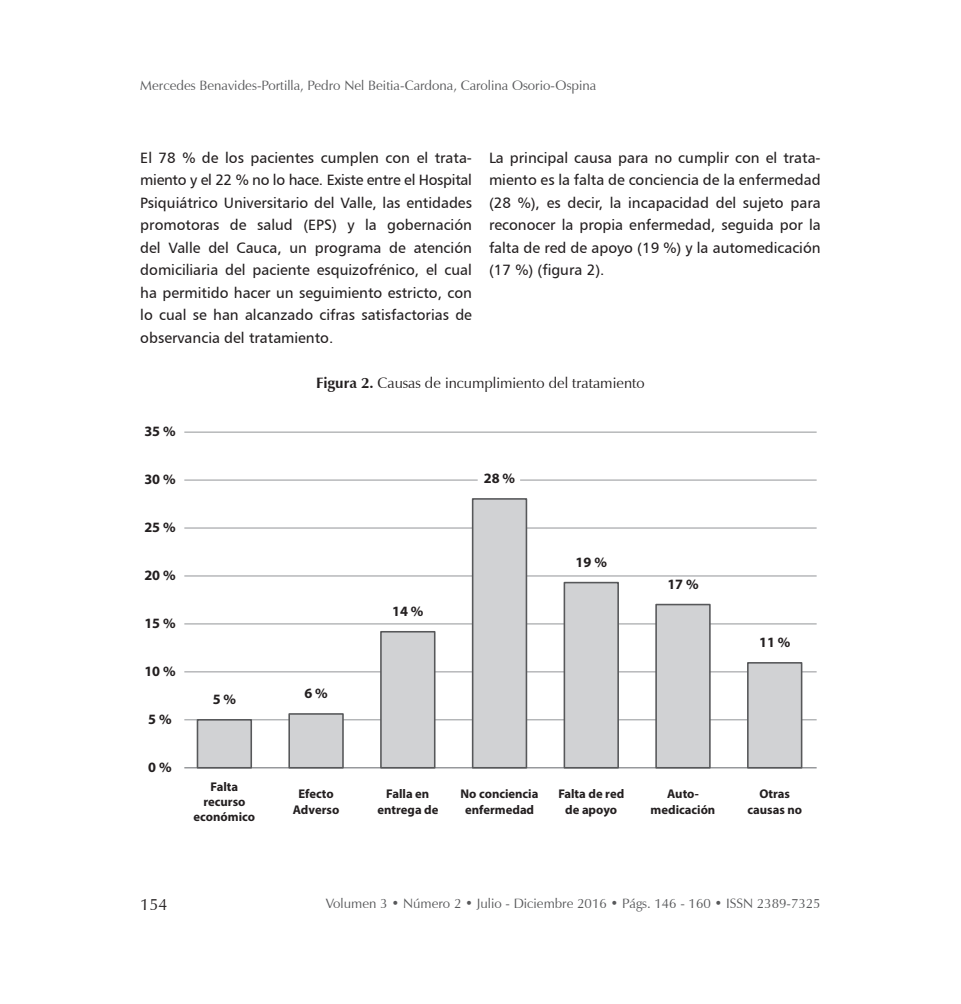
<style>
.page{position:relative;width:961px;height:1004px;background:#fff}
.page>*{position:absolute;margin:0;border:0;box-sizing:border-box;transform-origin:0 0}
.t1{font:16.5px "Zapf Humanist 601 BT";color:#231f20}
.Parrafo{font:15px/22.5px "Humanist 777 BT Roman B";color:#231f20;text-align:justify}
.Figuras{font:15px "Zapf Humanist 601 BT";color:#231f20}
.t2{font:700 14.25px "Myriad Pro";color:#231f20}
.Normal_texto_articul{font:13.5px "Zapf Humanist 601 BT";color:#57585a}
.t3{font:700 12.6px/15.1px "Myriad Pro";color:#231f20;text-align:center}
.s1{font-weight:700}
</style>
<div class="page">
<hr style="left:184px;top:767px;width:633px;height:1px;background:#939598">
<hr style="left:184px;top:719px;width:633px;height:1px;background:#939598">
<hr style="left:184px;top:671px;width:633px;height:1px;background:#939598">
<hr style="left:184px;top:623px;width:633px;height:1px;background:#939598">
<hr style="left:184px;top:575px;width:633px;height:1px;background:#939598">
<hr style="left:184px;top:527px;width:633px;height:1px;background:#939598">
<hr style="left:184px;top:479px;width:294px;height:1px;background:#939598">
<hr style="left:184px;top:432px;width:633px;height:1px;background:#939598">
<div style="left:197px;top:719px;width:55px;height:49px;background:#d1d2d4;border:2px solid #57585a"></div>
<div style="left:288px;top:713px;width:56px;height:55px;background:#d1d2d4;border:2px solid #57585a"></div>
<div style="left:380px;top:631px;width:55px;height:137px;background:#d1d2d4;border:2px solid #57585a"></div>
<div style="left:472px;top:498px;width:55px;height:270px;background:#d1d2d4;border:2px solid #57585a"></div>
<div style="left:564px;top:582px;width:55px;height:186px;background:#d1d2d4;border:2px solid #57585a"></div>
<div style="left:655px;top:603px;width:56px;height:165px;background:#d1d2d4;border:2px solid #57585a"></div>
<div style="left:747px;top:662px;width:55px;height:106px;background:#d1d2d4;border:2px solid #57585a"></div>
<hr style="left:520px;top:479px;width:297px;height:1px;background:#939598">
<p class="Normal_texto_articul" style="left:140px;top:77px;width:457px">Mercedes Benavides-Portilla, Pedro Nel Beitia-Cardona, Carolina Osorio-Ospina</p>
<p class="Parrafo" style="left:140px;top:146px;width:333px">El 78 % de los pacientes cumplen con el trata&shy;miento y el 22 % no lo hace. Existe entre el Hospital Psiquiátrico Universitario del Valle, las entidades promotoras de salud (EPS) y la gobernación del Valle del Cauca, un programa de atención domiciliaria del paciente esquizofrénico, el cual ha permitido hacer un seguimiento estricto, con lo cual se han alcanzado cifras satisfactorias de observancia del tratamiento.</p>
<p class="Parrafo" style="left:489px;top:146px;width:333px">La principal causa para no cumplir con el trata&shy;miento es la falta de conciencia de la enfermedad (28 %), es decir, la incapacidad del sujeto para reconocer la propia enfermedad, seguida por la falta de red de apoyo (19 %) y la automedicación (17 %) (figura 2).</p>
<p class="Figuras" style="left:316px;top:373px;width:330px"><span class="s1">Figura 2.</span> Causas de incumplimiento del tratamiento</p>
<p class="t2" style="left:144px;top:422px;width:33px">35 %</p>
<p class="t2" style="left:144px;top:470px;width:33px">30 %</p>
<p class="t2" style="left:144px;top:518px;width:33px">25 %</p>
<p class="t2" style="left:144px;top:566px;width:33px">20 %</p>
<p class="t2" style="left:144px;top:614px;width:33px">15 %</p>
<p class="t2" style="left:144px;top:662px;width:33px">10 %</p>
<p class="t2" style="left:148px;top:710px;width:25px">5 %</p>
<p class="t2" style="left:148px;top:758px;width:25px">0 %</p>
<p class="t2" style="left:213px;top:690px;width:25px">5 %</p>
<p class="t3" style="left:194px;top:778px;width:63px">Falta recurso económico</p>
<p class="t1" style="left:140px;top:894px;width:29px">154</p>
<p class="t2" style="left:304px;top:684px;width:25px">6 %</p>
<p class="t2" style="left:392px;top:602px;width:33px">14 %</p>
<p class="t2" style="left:484px;top:469px;width:33px">28 %</p>
<p class="t2" style="left:576px;top:552px;width:33px">19 %</p>
<p class="t2" style="left:667px;top:574px;width:33px">17 %</p>
<p class="t2" style="left:759px;top:633px;width:33px">11 %</p>
<p class="t3" style="left:293px;top:786px;width:48px">Efecto<br>Adverso</p>
<p class="t3" style="left:377px;top:786px;width:63px">Falla en entrega de</p>
<p class="t3" style="left:461px;top:786px;width:79px">No conciencia enfermedad</p>
<p class="t3" style="left:558px;top:786px;width:67px">Falta de red de apoyo</p>
<p class="t3" style="left:651px;top:786px;width:66px">Auto&shy;medicación</p>
<p class="t3" style="left:747px;top:786px;width:56px">Otras causas no</p>
<p class="Normal_texto_articul" style="left:326px;top:894px;width:496px">Volumen 3 • Número 2 • Julio - Diciembre 2016 • Págs. 146 - 160 • ISSN 2389-7325</p>
</div>
